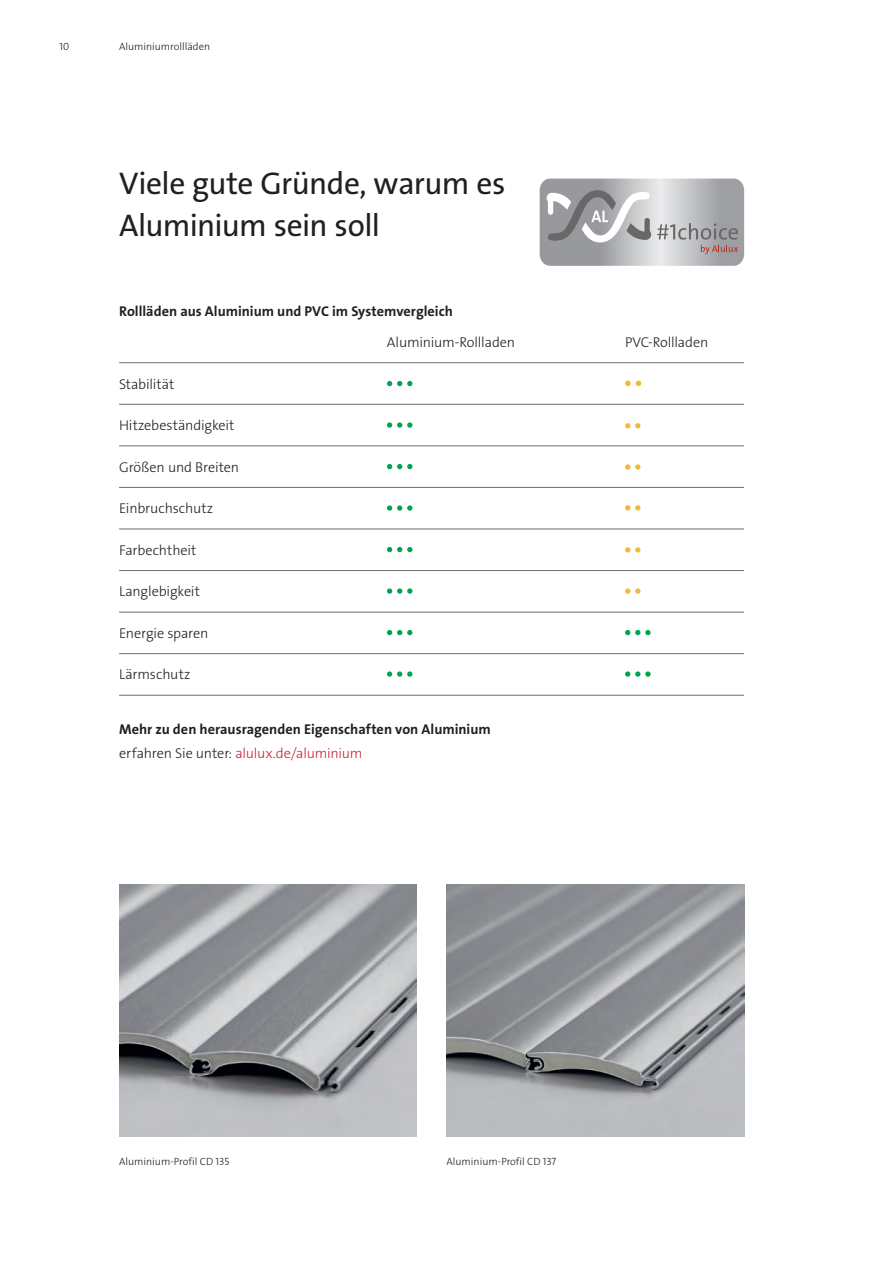
<style>
.page{position:relative;width:893px;height:1263px;background:#fff}
.page>*{position:absolute;margin:0;border:0;box-sizing:border-box;transform-origin:0 0}
.t1{font:31.5px/42px "The Sans Os F";letter-spacing:-.02em;color:#231f20}
.t2{font:300 14.25px "The Sans Os F";letter-spacing:-.01em;color:#231f20}
.Copy{font:700 14.25px/24px "The Sans Os F";color:#231f20}
.Bildunterschriften{font:300 10.5px "The Sans Os F";color:#231f20}
.s1{font-weight:300}
.s2{font-weight:300;color:#c82434}
</style>
<div class="page">
<img style="left:119px;top:884px;width:298px;height:253px">
<img style="left:446px;top:884px;width:298px;height:253px">
<svg style="left:540px;top:179px;width:204px;height:87px;background:#b2b3b5"></svg>
<hr style="left:119px;top:695px;width:625px;height:1px;background:#6c6d70">
<hr style="left:119px;top:362px;width:625px;height:1px;background:#6c6d70">
<hr style="left:119px;top:487px;width:625px;height:1px;background:#6c6d70">
<hr style="left:119px;top:404px;width:625px;height:1px;background:#6c6d70">
<hr style="left:119px;top:529px;width:625px;height:1px;background:#6c6d70">
<hr style="left:119px;top:445px;width:625px;height:1px;background:#6c6d70">
<hr style="left:119px;top:570px;width:625px;height:1px;background:#6c6d70">
<hr style="left:119px;top:612px;width:625px;height:1px;background:#6c6d70">
<hr style="left:119px;top:653px;width:625px;height:1px;background:#6c6d70">
<svg style="left:387px;top:381px;width:25px;height:5px"></svg>
<svg style="left:387px;top:505px;width:25px;height:6px"></svg>
<svg style="left:387px;top:422px;width:25px;height:6px"></svg>
<svg style="left:387px;top:547px;width:25px;height:5px"></svg>
<svg style="left:387px;top:464px;width:25px;height:5px"></svg>
<svg style="left:387px;top:588px;width:25px;height:6px"></svg>
<svg style="left:387px;top:630px;width:25px;height:5px"></svg>
<svg style="left:387px;top:671px;width:25px;height:6px"></svg>
<svg style="left:625px;top:588px;width:15px;height:6px"></svg>
<svg style="left:625px;top:671px;width:26px;height:6px"></svg>
<svg style="left:625px;top:630px;width:26px;height:5px"></svg>
<svg style="left:625px;top:547px;width:15px;height:6px"></svg>
<svg style="left:625px;top:505px;width:15px;height:5px"></svg>
<svg style="left:625px;top:464px;width:15px;height:6px"></svg>
<svg style="left:625px;top:423px;width:15px;height:5px"></svg>
<svg style="left:625px;top:381px;width:16px;height:5px"></svg>
<p class="Bildunterschriften" style="left:60px;top:40px;width:11px">10</p>
<p class="Bildunterschriften" style="left:119px;top:40px;width:93px">Aluminiumrollläden</p>
<p class="t1" style="left:119px;top:163px;width:388px">Viele gute Gründe, warum es<br>Aluminium sein soll</p>
<p class="Copy" style="left:119px;top:299px;width:335px">Rollläden aus Aluminium und PVC im Systemvergleich</p>
<p class="t2" style="left:387px;top:333px;width:130px">Aluminium-Rollladen</p>
<p class="t2" style="left:119px;top:375px;width:57px">Stabilität</p>
<p class="t2" style="left:119px;top:416px;width:117px">Hitzebeständigkeit</p>
<p class="t2" style="left:119px;top:458px;width:122px">Größen und Breiten</p>
<p class="t2" style="left:119px;top:499px;width:96px">Einbruchschutz</p>
<p class="t2" style="left:119px;top:541px;width:79px">Farbechtheit</p>
<p class="t2" style="left:119px;top:582px;width:82px">Langlebigkeit</p>
<p class="t2" style="left:119px;top:624px;width:91px">Energie sparen</p>
<p class="t2" style="left:119px;top:665px;width:73px">Lärmschutz</p>
<p class="Copy" style="left:119px;top:718px;width:373px">Mehr zu den herausragenden Eigenschaften von Aluminium <span class="s1">erfahren Sie unter:</span> <span class="s2">alulux.de/aluminium</span></p>
<p class="t2" style="left:625px;top:333px;width:85px">PVC-Rollladen</p>
<p class="Bildunterschriften" style="left:119px;top:1155px;width:112px">Aluminium-Profil CD 135</p>
<p class="Bildunterschriften" style="left:446px;top:1155px;width:111px">Aluminium-Profil CD 137</p>
</div>
